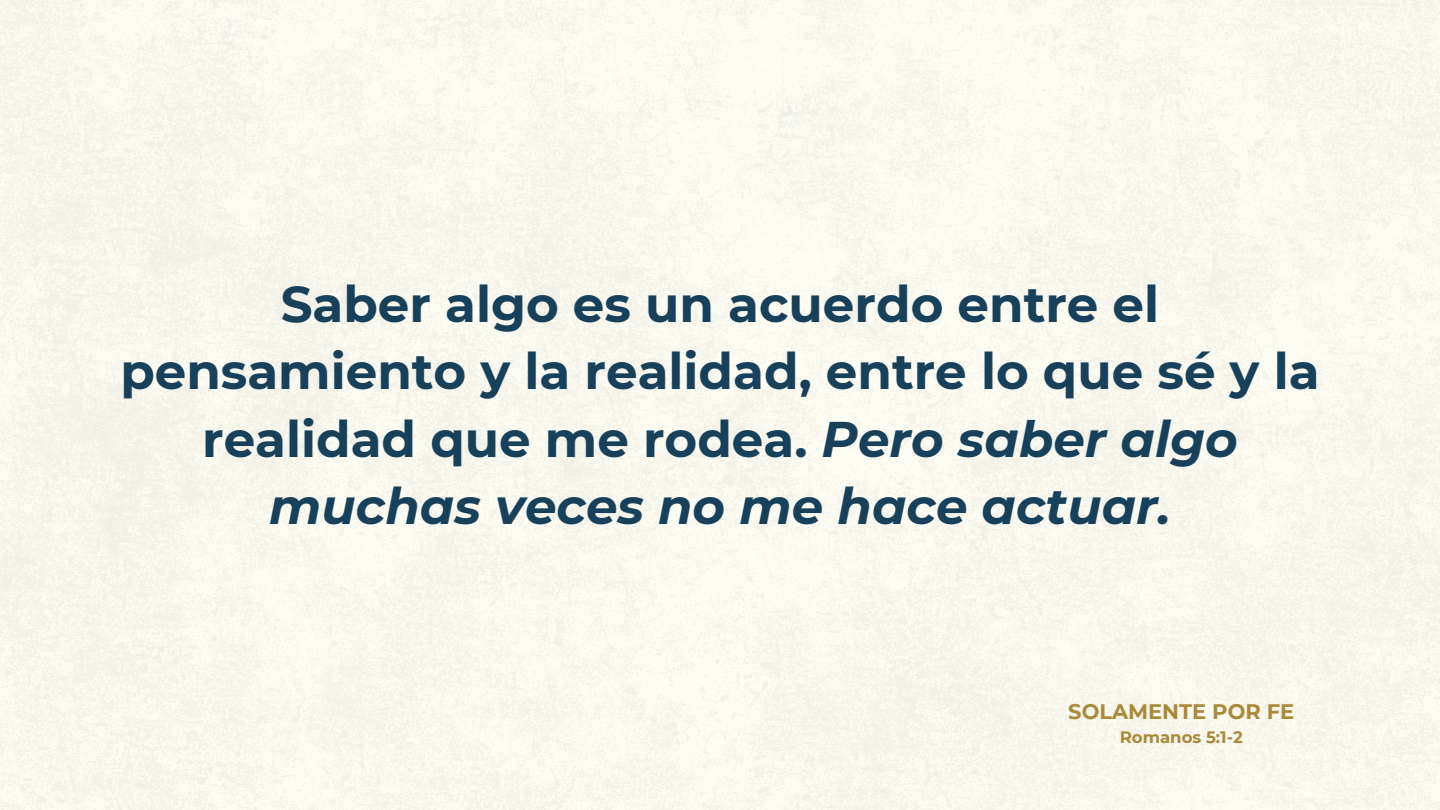
<style>
.page{position:relative;width:1440px;height:810px;background:#faf8ef}
.page>*{position:absolute;margin:0;border:0;box-sizing:border-box;transform-origin:0 0}
.t1{font:700 50px/67.5px "Montserrat";color:#17405b;text-align:center}
.t2{font:700 21px "Montserrat";color:#aa8938}
.t3{font:700 16.5px "Montserrat";color:#aa8938}
.s1{font-style:italic}
</style>
<div class="page">
<p class="t1" style="left:120px;top:268px;width:1201px">Saber algo es un acuerdo entre el pensamiento y la realidad, entre lo que sé y la realidad que me rodea. <span class="s1">Pero saber algo muchas veces no me hace actuar.</span></p>
<p class="t2" style="left:1068px;top:696px;width:228px">SOLAMENTE POR FE</p>
<p class="t3" style="left:1120px;top:725px;width:125px">Romanos 5:1-2</p>
</div>
